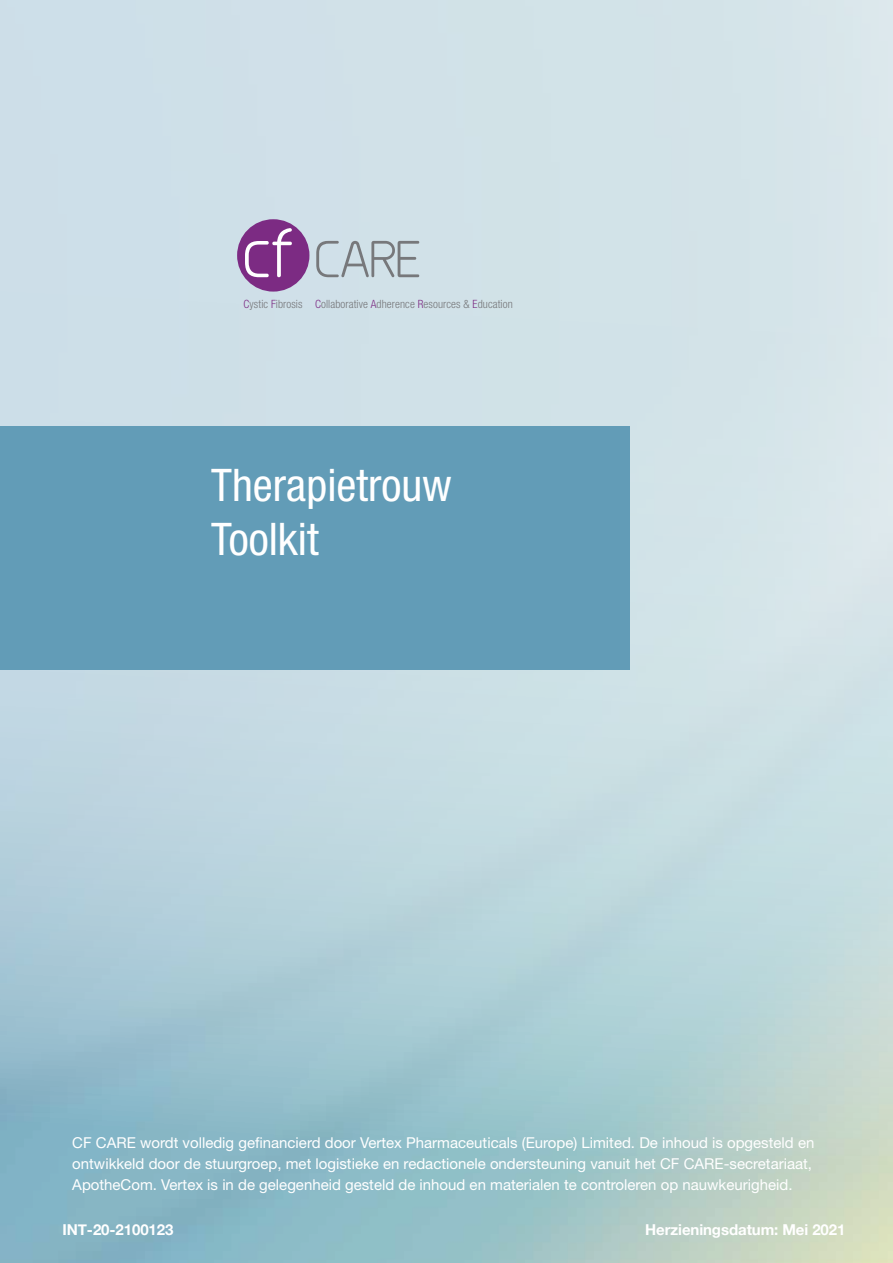
<style>
.page{position:relative;width:893px;height:1263px;background:#fff}
.page>*{position:absolute;margin:0;border:0;box-sizing:border-box;transform-origin:0 0}
.t1{font:51.9px "Planer";color:#77787b}
.t2{font:condensed 45px/54px "Helvetica Neue LT Std";color:#fff}
.t3{font:15px/21px "Helvetica Neue LT Std";color:#fff}
.t4{font:700 15px "Helvetica Neue";letter-spacing:-.005em;color:#fff}
.t5{font:300 condensed 11.4px "Helvetica Neue LT Std";letter-spacing:.01em;color:#77787b}
.s1{font-size:71.1px;color:#fff}
.s2{color:#7c2b83}
</style>
<div class="page">
<img style="left:0;top:0;width:893px;height:1263px">
<div style="left:237px;top:219px;width:72px;height:73px;background:#7c2b83;border-radius:50%"></div>
<div style="left:0;top:426px;width:629px;height:244px;background:#629cb7"></div>
<h1 class="t1" style="left:241px;top:229px;width:182px"><span class="s1">cf</span> CARE</h1>
<p class="t5" style="left:244px;top:297px;width:271px"><span class="s2">C</span>ystic <span class="s2">F</span>ibrosis <span class="s2">C</span>ollaborative <span class="s2">A</span>dherence <span class="s2">R</span>esources &amp; <span class="s2">E</span>ducation</p>
<h2 class="t2" style="left:211px;top:458px;width:242px">Therapietrouw<br>Toolkit</h2>
<p class="t3" style="left:72px;top:1131px;width:744px">CF CARE wordt volledig gefinancierd door Vertex Pharmaceuticals (Europe) Limited. De inhoud is opgesteld en ontwikkeld door de stuurgroep, met logistieke en redactionele ondersteuning vanuit het CF CARE-secretariaat,<br>ApotheCom. Vertex is in de gelegenheid gesteld de inhoud en materialen te controleren op nauwkeurigheid.</p>
<p class="t4" style="left:63px;top:1217px;width:113px">INT-20-2100123</p>
<p class="t4" style="left:645px;top:1217px;width:202px">Herzieningsdatum: Mei 2021</p>
</div>
